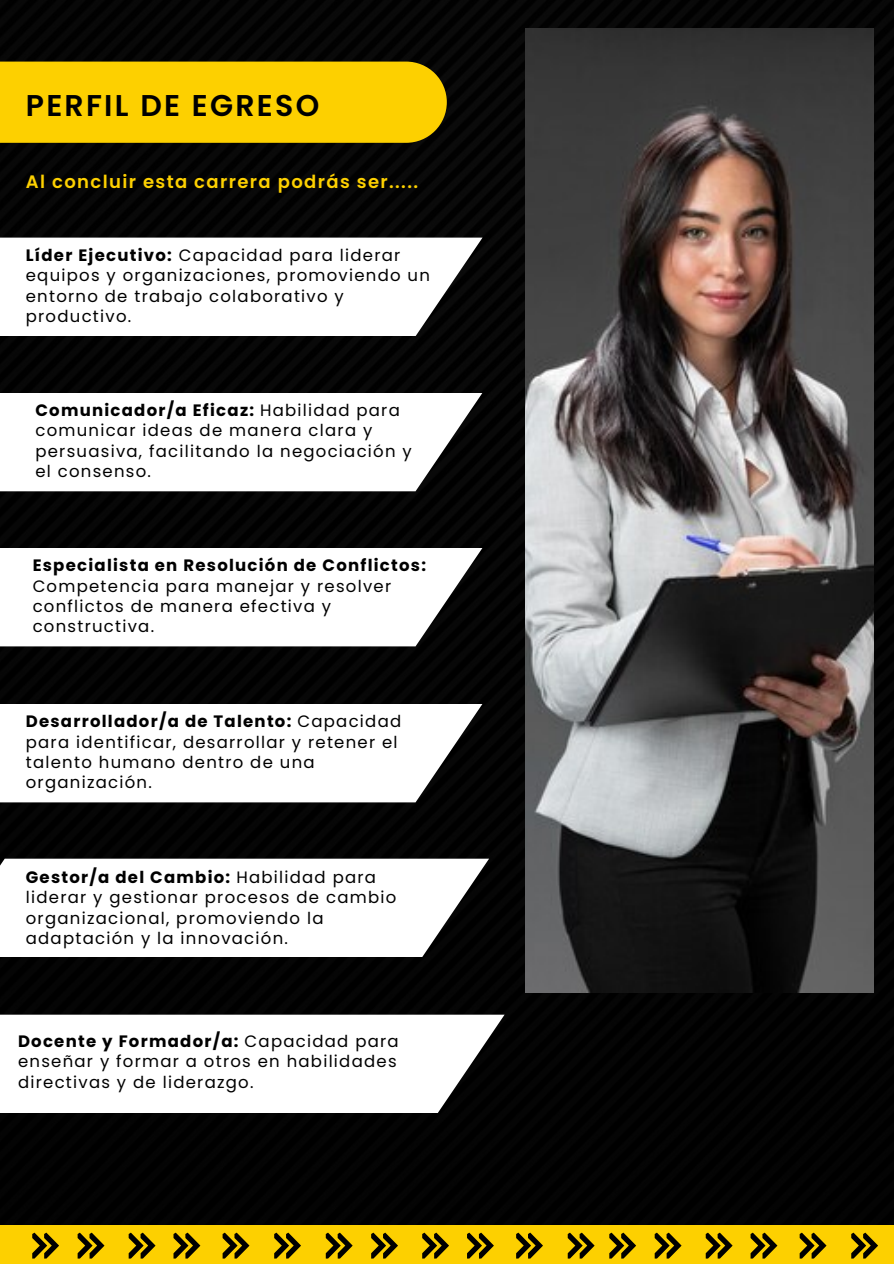
<style>
.page{position:relative;width:894px;height:1264px;background:#fff}
.page>*{position:absolute;margin:0;border:0;box-sizing:border-box;transform-origin:0 0}
.t1{font:600 30px "Poppins";letter-spacing:.075em;color:#000}
.t2{font:600 18px "Poppins";letter-spacing:.075em;color:#fdd000}
.t3{font:16.5px/20.2px "Poppins";letter-spacing:.075em;color:#000}
.s1{font-weight:700}
</style>
<div class="page">
<div style="left:0;top:0;width:893px;height:1262px;background:#000"></div>
<img style="left:525px;top:29px;width:348px;height:963px">
<div style="left:0;top:62px;width:446px;height:81px;background:#fdd000"></div>
<svg style="left:0;top:237px;width:482px;height:99px;background:#ececec"></svg>
<div style="left:0;top:393px;width:482px;height:98px;background:#fff"></div>
<div style="left:0;top:548px;width:482px;height:98px;background:#fff"></div>
<div style="left:0;top:704px;width:482px;height:98px;background:#fff"></div>
<svg style="left:0;top:858px;width:489px;height:99px;background:#ececec"></svg>
<div style="left:0;top:1014px;width:504px;height:99px;background:#fff"></div>
<div style="left:0;top:1225px;width:893px;height:38px;background:#fdd000"></div>
<svg style="left:32px;top:1232px;width:27px;height:26px"></svg>
<svg style="left:326px;top:1232px;width:26px;height:26px"></svg>
<svg style="left:609px;top:1232px;width:27px;height:26px"></svg>
<svg style="left:78px;top:1232px;width:26px;height:26px"></svg>
<svg style="left:371px;top:1232px;width:27px;height:26px"></svg>
<svg style="left:654px;top:1232px;width:27px;height:26px"></svg>
<svg style="left:129px;top:1232px;width:26px;height:26px"></svg>
<svg style="left:422px;top:1232px;width:27px;height:26px"></svg>
<svg style="left:705px;top:1232px;width:27px;height:26px"></svg>
<svg style="left:173px;top:1232px;width:27px;height:26px"></svg>
<svg style="left:467px;top:1232px;width:26px;height:26px"></svg>
<svg style="left:750px;top:1232px;width:27px;height:26px"></svg>
<svg style="left:222px;top:1232px;width:27px;height:26px"></svg>
<svg style="left:516px;top:1232px;width:27px;height:26px"></svg>
<svg style="left:799px;top:1232px;width:27px;height:26px"></svg>
<svg style="left:274px;top:1232px;width:27px;height:26px"></svg>
<svg style="left:567px;top:1232px;width:27px;height:26px"></svg>
<svg style="left:851px;top:1232px;width:26px;height:26px"></svg>
<h2 class="t1" style="left:26px;top:84px;width:295px">PERFIL DE EGRESO</h2>
<p class="t2" style="left:26px;top:169px;width:393px">Al concluir esta carrera podrás ser.....</p>
<p class="t3" style="left:26px;top:245px;width:405px"><span class="s1">Líder Ejecutivo:</span> Capacidad para liderar equipos y organizaciones, promoviendo un entorno de trabajo colaborativo y productivo.</p>
<p class="t3" style="left:35px;top:400px;width:378px"><span class="s1">Comunicador/a Eficaz:</span> Habilidad para comunicar ideas de manera clara y persuasiva, facilitando la negociación y el consenso.</p>
<p class="t3" style="left:33px;top:555px;width:395px"><span class="s1">Especialista en Resolución de Conflictos:<br></span>Competencia para manejar y resolver conflictos de manera efectiva y constructiva.</p>
<p class="t3" style="left:26px;top:711px;width:377px"><span class="s1">Desarrollador/a de Talento:</span> Capacidad para identificar, desarrollar y retener el talento humano dentro de una organización.</p>
<p class="t3" style="left:26px;top:867px;width:372px"><span class="s1">Gestor/a del Cambio:</span> Habilidad para liderar y gestionar procesos de cambio organizacional, promoviendo la adaptación y la innovación.</p>
<p class="t3" style="left:18px;top:1031px;width:382px"><span class="s1">Docente y Formador/a:</span> Capacidad para enseñar y formar a otros en habilidades directivas y de liderazgo.</p>
</div>
